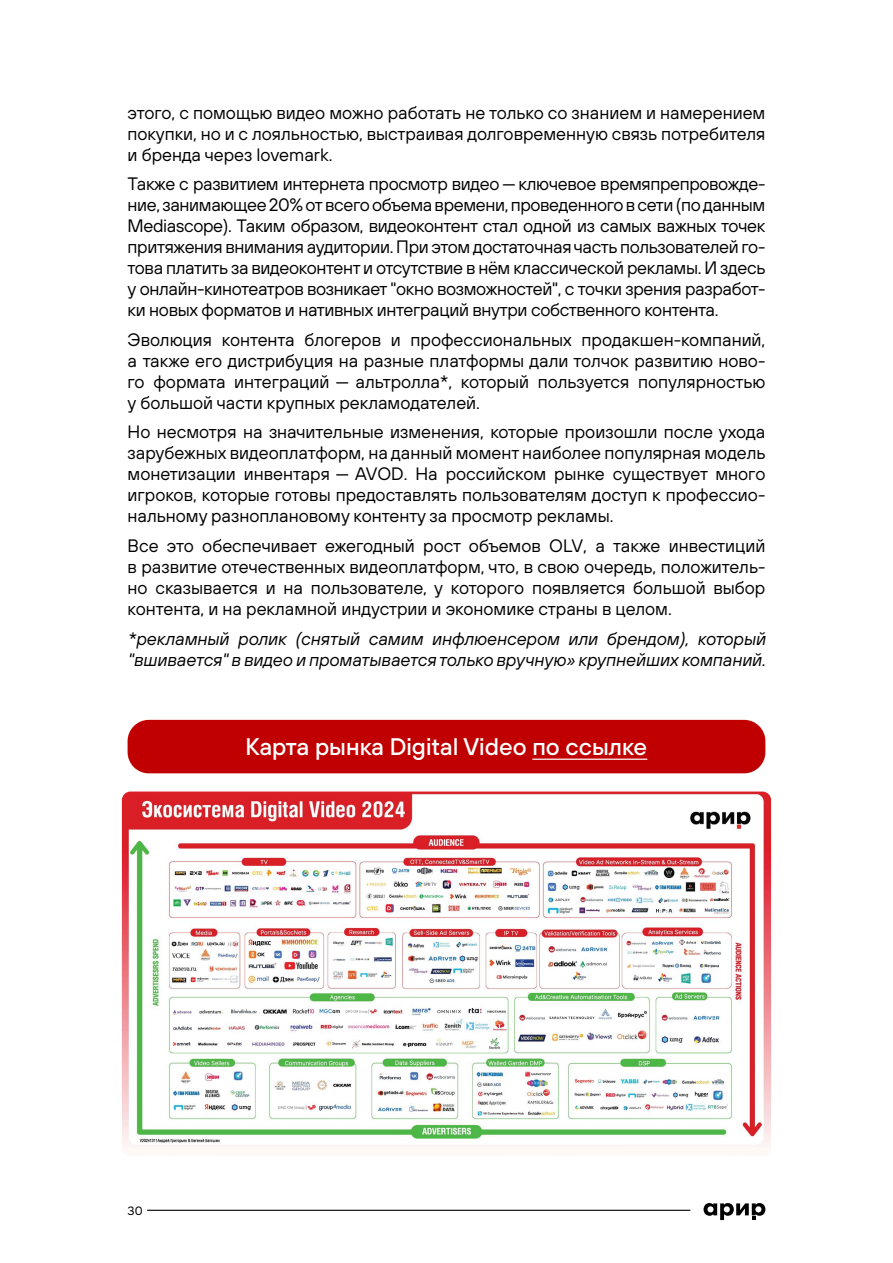
<style>
.page{position:relative;width:893px;height:1263px;background:#fff}
.page>*{position:absolute;margin:0;border:0;box-sizing:border-box;transform-origin:0 0}
.t1{font:500 24px "TT Hoves";color:#fff}
.t2{font:18px/21px "TT Hoves";color:#000;text-align:justify}
.t3{font:italic 18px/21px "TT Hoves";color:#000}
.t4{font:12px "Onest";color:#000}
</style>
<div class="page">
<div style="left:128px;top:720px;width:637px;height:53px;background:#c00000;border-radius:21px"></div>
<hr style="left:532px;top:759px;width:115px;height:1px;background:#fff">
<hr style="left:147px;top:1210px;width:543px;height:1px;background:#000">
<svg style="left:703px;top:1203px;width:62px;height:17px"></svg>
<img style="left:122px;top:791px;width:649px;height:356px">
<p class="t2" style="left:128px;top:102px;width:639px">этого, с помощью видео можно работать не только со знанием и намерением покупки, но и с лояльностью, выстраивая долговременную связь потребителя и бренда через lovemark.</p>
<p class="t2" style="left:128px;top:173px;width:639px">Также с развитием интернета просмотр видео — ключевое времяпрепровожде&shy;ние, занимающее 20% от всего объема времени, проведенного в сети (по данным Mediascope). Таким образом, видеоконтент стал одной из самых важных точек притяжения внимания аудитории. При этом достаточная часть пользователей го&shy;това платить за видеоконтент и отсутствие в нём классической рекламы. И здесь у онлайн-кинотеатров возникает "окно возможностей", с точки зрения разработ&shy;ки новых форматов и нативных интеграций внутри собственного контента.</p>
<p class="t2" style="left:128px;top:329px;width:639px">Эволюция контента блогеров и профессиональных продакшен-компаний, а также его дистрибуция на разные платформы дали толчок развитию ново&shy;го формата интеграций — альтролла*, который пользуется популярностью у большой части крупных рекламодателей.</p>
<p class="t2" style="left:128px;top:421px;width:639px">Но несмотря на значительные изменения, которые произошли после ухода зарубежных видеоплатформ, на данный момент наиболее популярная модель монетизации инвентаря — AVOD. На российском рынке существует много игроков, которые готовы предоставлять пользователям доступ к профессио&shy;нальному разноплановому контенту за просмотр рекламы.</p>
<p class="t2" style="left:128px;top:535px;width:639px">Все это обеспечивает ежегодный рост объемов OLV, а также инвестиций в развитие отечественных видеоплатформ, что, в свою очередь, положитель&shy;но сказывается и на пользователе, у которого появляется большой выбор контента, и на рекламной индустрии и экономике страны в целом.</p>
<p class="t3" style="left:128px;top:627px;width:639px">*рекламный ролик (снятый самим инфлюенсером или брендом), который "вшивается" в видео и проматывается только вручную» крупнейших компаний.</p>
<h1 class="t1" style="left:246px;top:731px;width:403px">Карта рынка Digital Video по ссылке</h1>
<p class="t4" style="left:128px;top:1203px;width:17px">30</p>
</div>
